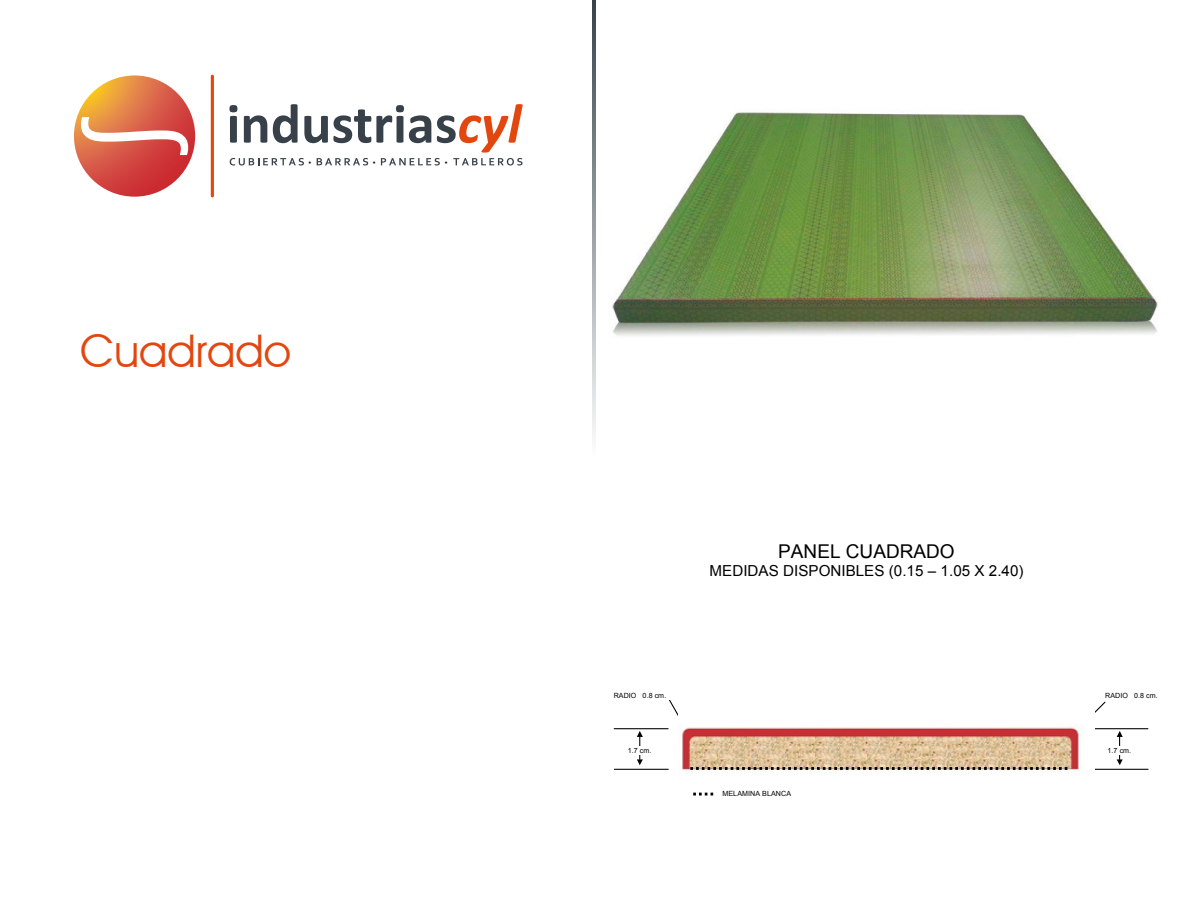
<style>
.page{position:relative;width:1188px;height:918px;background:#fff}
.page>*{position:absolute;margin:0;border:0;box-sizing:border-box;transform-origin:0 0}
.t1{font:45px "Avant Garde IT Cby BT";color:#e34710}
.t2{font:19.05px "Arial";color:#000}
.t3{font:15.15px "Arial";color:#000}
.t4{font:9.9px "Myriad";color:#1a171b}
.t5{font:7.2px "Arial";letter-spacing:.01em;color:#000}
</style>
<div class="page">
<img style="left:612px;top:112px;width:546px;height:224px">
<svg style="left:592px;top:0;width:4px;height:437px"></svg>
<hr style="left:211px;top:75px;width:3px;height:122px;background:#e34710">
<svg style="left:74px;top:75px;width:121px;height:122px"></svg>
<svg style="left:81px;top:117px;width:107px;height:38px"></svg>
<svg style="left:229px;top:104px;width:294px;height:61px"></svg>
<hr style="left:614px;top:769px;width:54px;height:1px;background:#000">
<svg style="left:637px;top:731px;width:6px;height:34px"></svg>
<div style="left:628px;top:746px;width:27px;height:9px;background:#fff"></div>
<svg style="left:669px;top:700px;width:9px;height:16px"></svg>
<hr style="left:614px;top:728px;width:54px;height:1px;background:#000">
<hr style="left:1094px;top:769px;width:54px;height:1px;background:#000">
<svg style="left:1117px;top:731px;width:6px;height:34px"></svg>
<div style="left:1108px;top:746px;width:27px;height:9px;background:#fff"></div>
<hr style="left:1094px;top:728px;width:54px;height:1px;background:#000">
<svg style="left:1095px;top:701px;width:11px;height:29px"></svg>
<img style="left:682px;top:727px;width:413px;height:66px">
<svg style="left:690px;top:767px;width:380px;height:3px"></svg>
<svg style="left:693px;top:793px;width:21px;height:3px"></svg>
<div style="left:722px;top:789px;width:77px;height:9px;background:#fff"></div>
<h3 class="t4" style="left:308px;top:157px;width:4px">•</h3>
<h3 class="t4" style="left:373px;top:157px;width:4px">•</h3>
<h3 class="t4" style="left:445px;top:157px;width:4px">•</h3>
<h1 class="t1" style="left:80px;top:324px;width:212px">Cuadrado</h1>
<h2 class="t2" style="left:778px;top:539px;width:178px">PANEL CUADRADO</h2>
<h3 class="t3" style="left:710px;top:561px;width:316px">MEDIDAS DISPONIBLES (0.15 – 1.05 X 2.40)</h3>
<p class="t5" style="left:614px;top:691px;width:54px">RADIO 0.8 cm.</p>
<p class="t5" style="left:628px;top:746px;width:25px">1.7 cm.</p>
<p class="t5" style="left:722px;top:789px;width:70px">MELAMINA BLANCA</p>
<p class="t5" style="left:1105px;top:691px;width:54px">RADIO 0.8 cm.</p>
<p class="t5" style="left:1108px;top:746px;width:25px">1.7 cm.</p>
</div>
